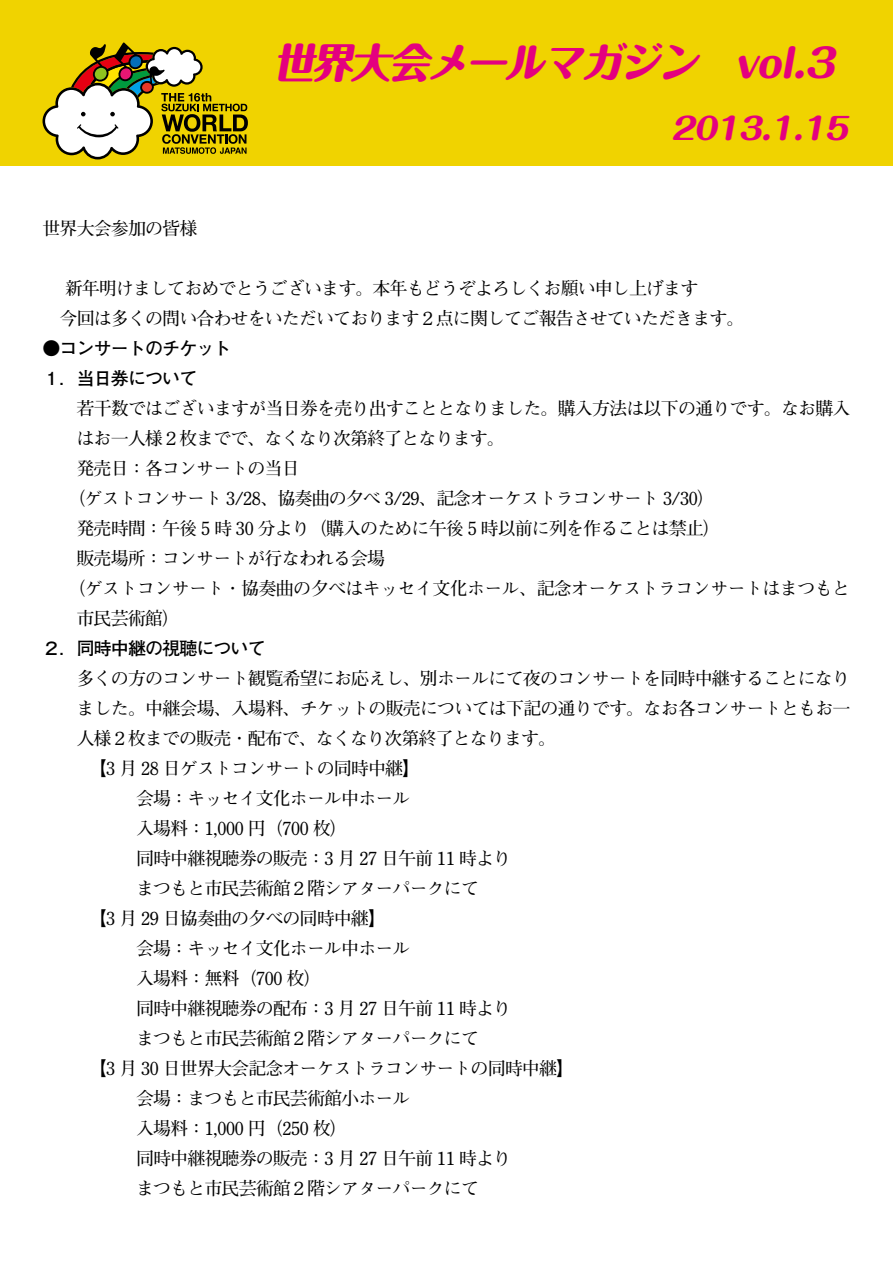
<style>
.page{position:relative;width:893px;height:1263px;background:#fff}
.page>*{position:absolute;margin:0;border:0;box-sizing:border-box;transform-origin:0 0}
.t1{font:italic 800 40.5px "Maru Fo Pro";color:#e4007f}
.t2{font:italic 800 30px "Maru Fo Pro";color:#e4007f}
.t3{font:700 18px/30px "Futo Min A101 Pro";letter-spacing:-.05em;color:#000}
.t4{font:700 18px/30px "Futo Go B101 Pro";letter-spacing:-.05em;color:#000}
.s1{font-size:39px}
</style>
<div class="page">
<div style="left:0;top:0;width:893px;height:166px;background:#f0d300"></div>
<svg style="left:43px;top:42px;width:205px;height:117px"></svg>
<p class="t3" style="left:43px;top:211px;width:156px">世界大会参加の皆様</p>
<h1 class="t1" style="left:274px;top:30px;width:573px">世界大会メールマガジン<span class="s1">　vol.3</span></h1>
<h2 class="t2" style="left:671px;top:104px;width:186px">2013.1.15</h2>
<p class="t3" style="left:43px;top:271px;width:704px">　 新年明けましておめでとうございます。本年もどうぞよろしくお願い申し上げます<br>　今回は多くの問い合わせをいただいております２点に関してご報告させていただきます。</p>
<p class="t4" style="left:43px;top:331px;width:190px">●コンサートのチケット<br>１．当日券について</p>
<p class="t3" style="left:77px;top:391px;width:775px">若干数ではございますが当日券を売り出すこととなりました。購入方法は以下の通りです。なお購入</p>
<p class="t3" style="left:77px;top:421px;width:430px">はお一人様２枚までで、なくなり次第終了となります。</p>
<p class="t3" style="left:77px;top:451px;width:225px">発売日：各コンサートの当日</p>
<p class="t3" style="left:68px;top:481px;width:649px">（ゲストコンサート 3/28、協奏曲の夕べ 3/29、記念オーケストラコンサート 3/30）</p>
<p class="t3" style="left:77px;top:511px;width:646px">発売時間：午後 5 時 30 分より（購入のために午後 5 時以前に列を作ることは禁止）</p>
<p class="t3" style="left:77px;top:541px;width:310px">販売場所：コンサートが行なわれる会場</p>
<p class="t3" style="left:68px;top:571px;width:784px">（ゲストコンサート・協奏曲の夕べはキッセイ文化ホール、記念オーケストラコンサートはまつもと</p>
<p class="t3" style="left:77px;top:601px;width:105px">市民芸術館）</p>
<p class="t4" style="left:43px;top:631px;width:225px">２．同時中継の視聴について</p>
<p class="t3" style="left:77px;top:661px;width:775px">多くの方のコンサート観覧希望にお応えし、別ホールにて夜のコンサートを同時中継することになり</p>
<p class="t3" style="left:77px;top:691px;width:776px">ました。中継会場、入場料、チケットの販売については下記の通りです。なお各コンサートともお一</p>
<p class="t3" style="left:77px;top:721px;width:481px">人様２枚までの販売・配布で、なくなり次第終了となります。</p>
<p class="t3" style="left:89px;top:751px;width:333px">【3 月 28 日ゲストコンサートの同時中継】</p>
<p class="t3" style="left:136px;top:781px;width:276px">会場：キッセイ文化ホール中ホール</p>
<p class="t3" style="left:136px;top:811px;width:213px">入場料：1,000 円（700 枚）</p>
<p class="t3" style="left:136px;top:841px;width:377px">同時中継視聴券の販売：3 月 27 日午前 11 時より</p>
<p class="t3" style="left:136px;top:871px;width:344px">まつもと市民芸術館２階シアターパークにて</p>
<p class="t3" style="left:89px;top:901px;width:299px">【3 月 29 日協奏曲の夕べの同時中継】</p>
<p class="t3" style="left:136px;top:931px;width:276px">会場：キッセイ文化ホール中ホール</p>
<p class="t3" style="left:136px;top:961px;width:187px">入場料：無料（700 枚）</p>
<p class="t3" style="left:136px;top:991px;width:377px">同時中継視聴券の配布：3 月 27 日午前 11 時より</p>
<p class="t3" style="left:136px;top:1021px;width:344px">まつもと市民芸術館２階シアターパークにて</p>
<p class="t3" style="left:89px;top:1051px;width:487px">【3 月 30 日世界大会記念オーケストラコンサートの同時中継】</p>
<p class="t3" style="left:136px;top:1081px;width:276px">会場：まつもと市民芸術館小ホール</p>
<p class="t3" style="left:136px;top:1111px;width:213px">入場料：1,000 円（250 枚）</p>
<p class="t3" style="left:136px;top:1141px;width:377px">同時中継視聴券の販売：3 月 27 日午前 11 時より</p>
<p class="t3" style="left:136px;top:1171px;width:344px">まつもと市民芸術館２階シアターパークにて</p>
</div>
